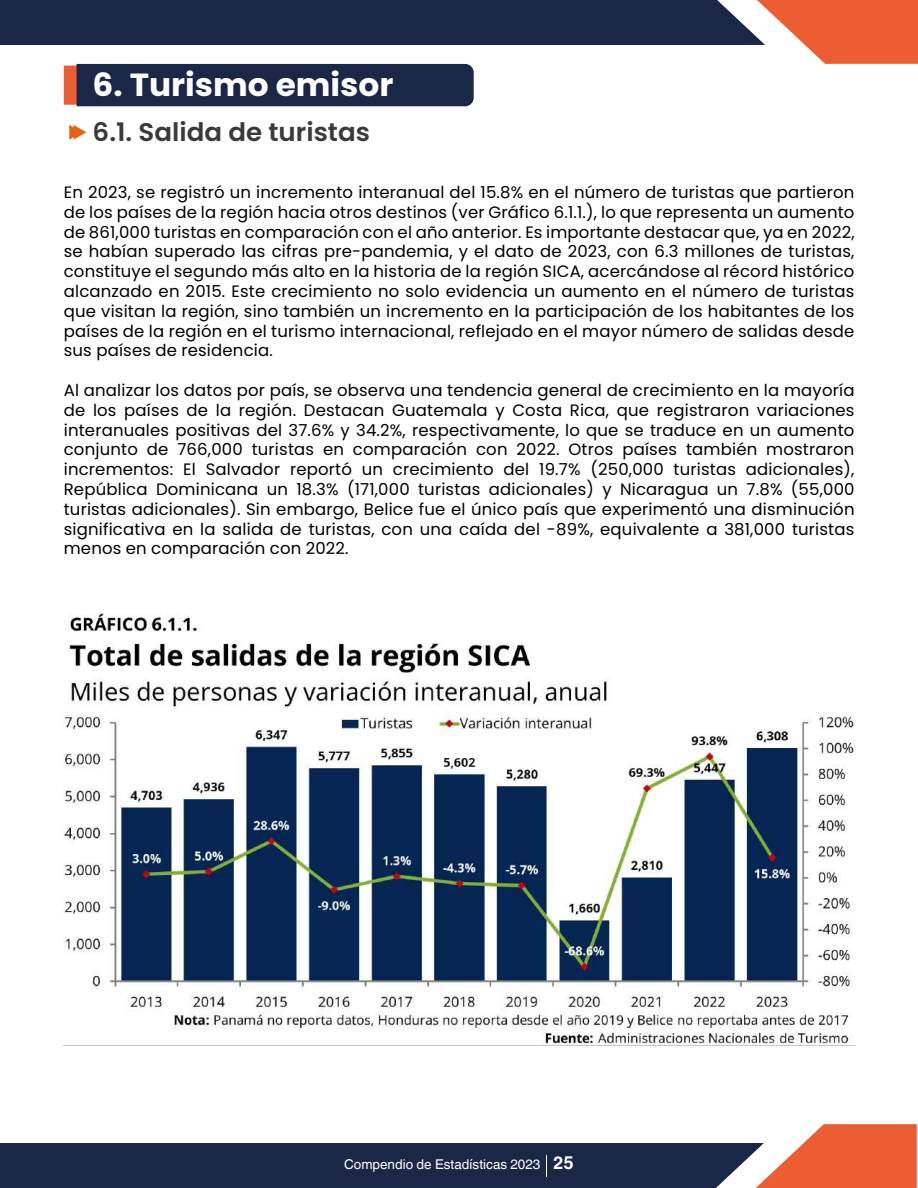
<style>
.page{position:relative;width:918px;height:1188px;background:#fff}
.page>*{position:absolute;margin:0;border:0;box-sizing:border-box;transform-origin:0 0}
.t1{font:700 31.95px "Poppins";color:#fff}
.t2{font:600 25.5px "Poppins";color:#3a3a3a}
.t3{font:16.5px/19.8px "Poppins";letter-spacing:.01em;color:#000;text-align:justify}
.t4{font:13.5px "Helvetica World";color:#fff}
.s1{font-weight:700;font-size:18px}
</style>
<div class="page">
<div style="left:0;top:0;width:820px;height:45px;background:#1b2746"></div>
<svg style="left:717px;top:0;width:201px;height:64px"></svg>
<div style="left:0;top:1143px;width:819px;height:45px;background:#1b2746"></div>
<svg style="left:716px;top:1124px;width:201px;height:64px"></svg>
<div style="left:64px;top:64px;width:410px;height:42px;background:#1b2746"></div>
<svg style="left:69px;top:125px;width:17px;height:15px"></svg>
<img style="left:64px;top:613px;width:791px;height:433px">
<h1 class="t1" style="left:93px;top:66px;width:302px">6. Turismo emisor</h1>
<h2 class="t2" style="left:93px;top:117px;width:279px">6.1. Salida de turistas</h2>
<p class="t3" style="left:64px;top:182px;width:792px">En 2023, se registró un incremento interanual del 15.8% en el número de turistas que partieron de los países de la región hacia otros destinos (ver Gráfico 6.1.1.), lo que representa un aumento de 861,000 turistas en comparación con el año anterior. Es importante destacar que, ya en 2022, se habían superado las cifras pre-pandemia, y el dato de 2023, con 6.3 millones de turistas, constituye el segundo más alto en la historia de la región SICA, acercándose al récord histórico alcanzado en 2015. Este crecimiento no solo evidencia un aumento en el número de turistas que visitan la región, sino también un incremento en la participación de los habitantes de los países de la región en el turismo internacional, reflejado en el mayor número de salidas desde sus países de residencia.</p>
<p class="t3" style="left:64px;top:380px;width:792px">Al analizar los datos por país, se observa una tendencia general de crecimiento en la mayoría de los países de la región. Destacan Guatemala y Costa Rica, que registraron variaciones interanuales positivas del 37.6% y 34.2%, respectivamente, lo que se traduce en un aumento conjunto de 766,000 turistas en comparación con 2022. Otros países también mostraron incrementos: El Salvador reportó un crecimiento del 19.7% (250,000 turistas adicionales), República Dominicana un 18.3% (171,000 turistas adicionales) y Nicaragua un 7.8% (55,000 turistas adicionales). Sin embargo, Belice fue el único país que experimentó una disminución significativa en la salida de turistas, con una caída del -89%, equivalente a 381,000 turistas menos en comparación con 2022.</p>
<p class="t4" style="left:344px;top:1156px;width:231px">Compendio de Estadísticas 2023 <span class="s1">25</span></p>
</div>
